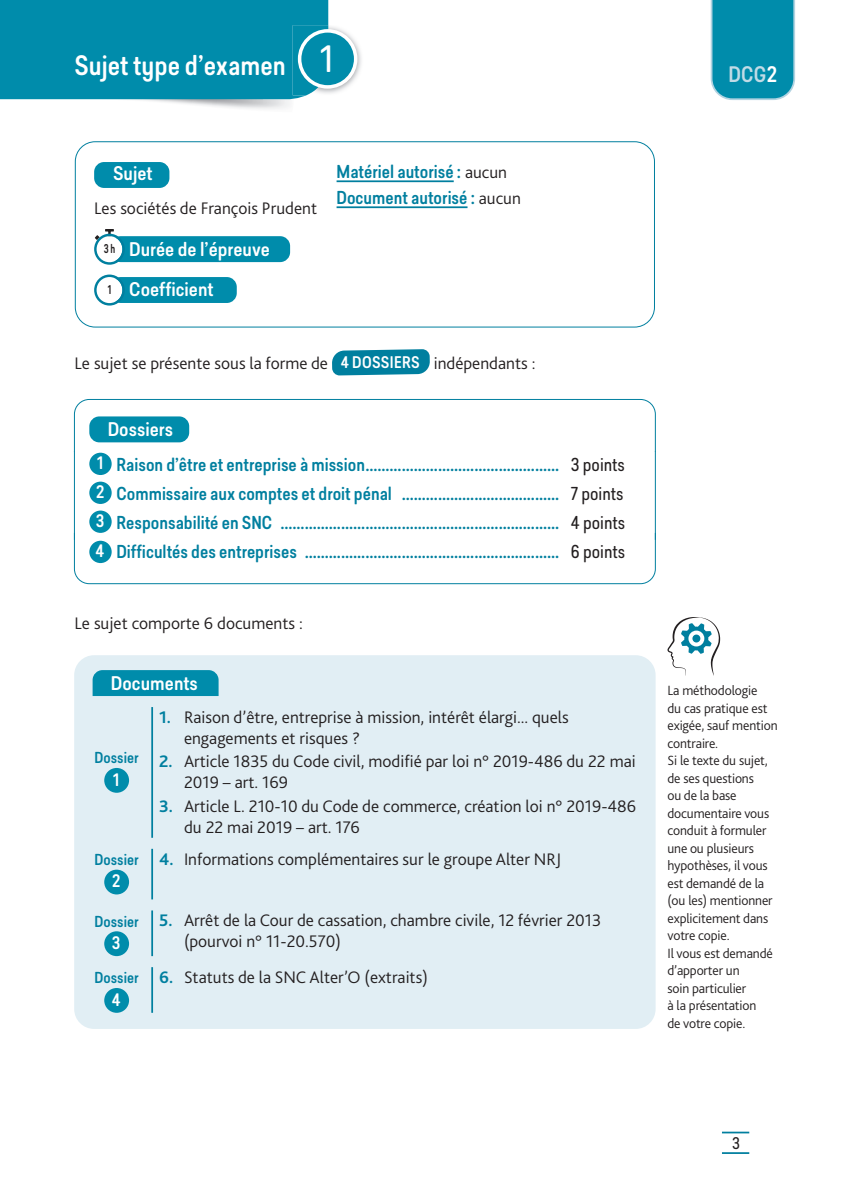
<style>
.page{position:relative;width:844px;height:1191px;background:#fff}
.page>*{position:absolute;margin:0;border:0;box-sizing:border-box;transform-origin:0 0}
.t1{font:500 26.25px "Predige Rounded";color:#fff}
.t2{font:500 21px "Predige Rounded";color:#c0dbe6}
.t3{font:500 18.55px "Predige Rounded";color:#fff;scale:1.04 1}
.t4{font:300 17.5px/21px "Bliss 2";color:#231f20}
.t5{font:500 17.5px/28.9px "Predige Rounded";color:#007f9f}
.t6{font:500 16.97px "Predige Rounded";color:#fff}
.t7{font:15.75px "Predige Rounded";color:#231f20}
.t8{font:500 14.88px "Predige Rounded";color:#007f9f}
.t9{font:300 14px/17.5px "Bliss 2";letter-spacing:-.01em;color:#231f20}
.s1{font-weight:400;font-size:35.7px}
.s2{color:#fff}
.s3{font-size:11.9px;color:#231f20}
.s4{font-family:"Bliss 2";font-weight:300;color:#231f20}
.s5{font-family:"Predige Rounded";font-weight:500;font-size:15.75px;color:#fff}
.s6{font-size:16.97px;color:#fff}
.s7{font-weight:400;color:#231f20}
.s8{font-weight:700;color:#007f9f}
.s9{font-family:"Predige Rounded";font-weight:500;font-size:14.88px;color:#007f9f}
</style>
<div class="page">
<hr style="left:721px;top:1131px;width:28px;height:2px;background:#007f9f">
<svg style="left:722px;top:1152px;width:27px;height:1px"></svg>
<svg style="left:710px;top:0;width:85px;height:100px;background:#1193b0"></svg>
<img style="left:328px;top:25px;width:33px;height:69px">
<div style="left:299px;top:31px;width:56px;height:56px;background:#008cab;border-radius:50%"></div>
<div style="left:298px;top:29px;width:59px;height:60px;border:4px solid #fff;border-radius:50%"></div>
<svg style="left:73px;top:399px;width:583px;height:53px"></svg>
<hr style="left:74px;top:451px;width:1px;height:89px;background:#007f9f">
<hr style="left:654px;top:451px;width:1px;height:89px;background:#007f9f">
<svg style="left:73px;top:532px;width:583px;height:52px"></svg>
<div style="left:94px;top:162px;width:75px;height:26px;background:#008cab;border-radius:10px"></div>
<div style="left:111px;top:236px;width:179px;height:26px;background:#008cab;border-radius:10px"></div>
<svg style="left:94px;top:229px;width:31px;height:36px"></svg>
<div style="left:111px;top:277px;width:126px;height:26px;background:#008cab;border-radius:10px"></div>
<svg style="left:94px;top:274px;width:31px;height:31px"></svg>
<hr style="left:336px;top:180px;width:117px;height:2px;background:#007f9f">
<hr style="left:336px;top:206px;width:131px;height:2px;background:#007f9f">
<div style="left:75px;top:141px;width:579px;height:186px;border:1px solid #007f9f;border-radius:20px"></div>
<svg style="left:332px;top:349px;width:98px;height:26px;background:#168aa7"></svg>
<div style="left:89px;top:416px;width:100px;height:26px;background:#008cab;border-radius:10px"></div>
<div style="left:89px;top:452px;width:23px;height:23px;background:#008cab;border-radius:50%"></div>
<div style="left:89px;top:481px;width:23px;height:23px;background:#008cab;border-radius:50%"></div>
<div style="left:89px;top:510px;width:23px;height:23px;background:#008cab;border-radius:50%"></div>
<div style="left:89px;top:540px;width:23px;height:23px;background:#008cab;border-radius:50%"></div>
<div style="left:74px;top:655px;width:581px;height:373px;background:#e1eef4;border-radius:20px"></div>
<hr style="left:151px;top:707px;width:2px;height:130px;background:#007f9f">
<hr style="left:151px;top:848px;width:2px;height:51px;background:#007f9f">
<hr style="left:151px;top:910px;width:2px;height:46px;background:#007f9f">
<hr style="left:151px;top:967px;width:2px;height:45px;background:#007f9f">
<div style="left:93px;top:670px;width:125px;height:26px;background:#008cab"></div>
<div style="left:104px;top:768px;width:25px;height:24px;background:#008cab;border-radius:50%"></div>
<div style="left:104px;top:869px;width:25px;height:25px;background:#008cab;border-radius:50%"></div>
<div style="left:104px;top:931px;width:25px;height:25px;background:#008cab;border-radius:50%"></div>
<div style="left:104px;top:988px;width:25px;height:24px;background:#008cab;border-radius:50%"></div>
<svg style="left:667px;top:617px;width:53px;height:58px"></svg>
<svg style="left:688px;top:630px;width:16px;height:16px"></svg>
<div style="left:692px;top:634px;width:8px;height:8px;background:#007f9f;border-radius:50%"></div>
<div style="left:0;top:0;width:328px;height:99px;background:#008cab"></div>
<h1 class="t1" style="left:74px;top:47px;width:260px">Sujet type d’examen <span class="s1">1</span></h1>
<p class="t2" style="left:728px;top:60px;width:50px">dCG<span class="s2">2</span></p>
<p class="t3" style="left:113px;top:160px;width:40px">Sujet</p>
<p class="t4" style="left:94px;top:197px;width:224px">Les sociétés de François Prudent</p>
<p class="t3" style="left:104px;top:236px;width:161px"><span class="s3">3 h</span> durée de l’épreuve</p>
<p class="t3" style="left:108px;top:277px;width:103px"><span class="s3">1</span> Coefficient</p>
<p class="t5" style="left:336px;top:158px;width:186px;line-height:25.9px">matériel autorisé : <span class="s4">aucun </span>document autorisé : <span class="s4">aucun</span></p>
<p class="t4" style="left:74px;top:352px;width:462px">Le sujet se présente sous la forme de <span class="s5">4 dOSSIeRS</span> indépendants :</p>
<p class="t3" style="left:108px;top:416px;width:64px">dossiers</p>
<p class="t5" style="left:96px;top:450px;width:531px;text-align:justify"><span class="s6">1</span> Raison d’être et entreprise à mission ………………………………………… <span class="s7">3 points </span><span class="s6">2</span> Commissaire aux comptes et droit pénal ………………………………… <span class="s7">7 points </span><span class="s6">3</span> Responsabilité en SnC …………………………………………………………… <span class="s7">4 points </span><span class="s6">4</span> difficultés des entreprises ……………………………………………………… <span class="s7">6 points</span></p>
<p class="t4" style="left:74px;top:612px;width:230px">Le sujet comporte 6 documents :</p>
<p class="t3" style="left:111px;top:670px;width:85px">documents</p>
<p class="t8" style="left:94px;top:747px;width:46px">dossier</p>
<p class="t6" style="left:113px;top:767px;width:8px">1</p>
<p class="t4" style="left:184px;top:706px;width:386px;text-indent:-25px"><span class="s8">1.</span> Raison d’être, entreprise à mission, intérêt élargi... quels engagements et risques ?</p>
<p class="t4" style="left:184px;top:750px;width:453px;text-indent:-25px"><span class="s8">2.</span> Article 1835 du Code civil, modifié par loi n° 2019-486 du 22 mai<br>2019 – art. 169</p>
<p class="t4" style="left:184px;top:795px;width:453px;text-indent:-25px"><span class="s8">3.</span> Article L. 210-10 du Code de commerce, création loi n° 2019-486 du 22 mai 2019 – art. 176</p>
<p class="t4" style="left:94px;top:847px;width:468px"><span class="s9">dossier</span> <span class="s8">4.</span> Informations complémentaires sur le groupe Alter NRJ</p>
<p class="t6" style="left:112px;top:869px;width:10px">2</p>
<p class="t4" style="left:184px;top:909px;width:418px;text-indent:-89px"><span class="s9">dossier</span> <span class="s8">5.</span> Arrêt de la Cour de cassation, chambre civile, 12 février 2013 (pourvoi n° 11-20.570)</p>
<p class="t6" style="left:112px;top:931px;width:10px">3</p>
<p class="t4" style="left:94px;top:966px;width:334px"><span class="s9">dossier</span> <span class="s8">6.</span> Statuts de la SNC Alter’O (extraits)</p>
<p class="t6" style="left:112px;top:987px;width:10px">4</p>
<p class="t9" style="left:667px;top:681px;width:112px">La méthodologie<br>du cas pratique est exigée, sauf mention contraire.<br>Si le texte du sujet, de ses questions<br>ou de la base documentaire vous conduit à formuler une ou plusieurs hypothèses, il vous est demandé de la (ou les) mentionner explicitement dans votre copie.<br>Il vous est demandé d’apporter un<br>soin particulier<br>à la présentation<br>de votre copie.</p>
<p class="t7" style="left:731px;top:1132px;width:9px">3</p>
</div>
